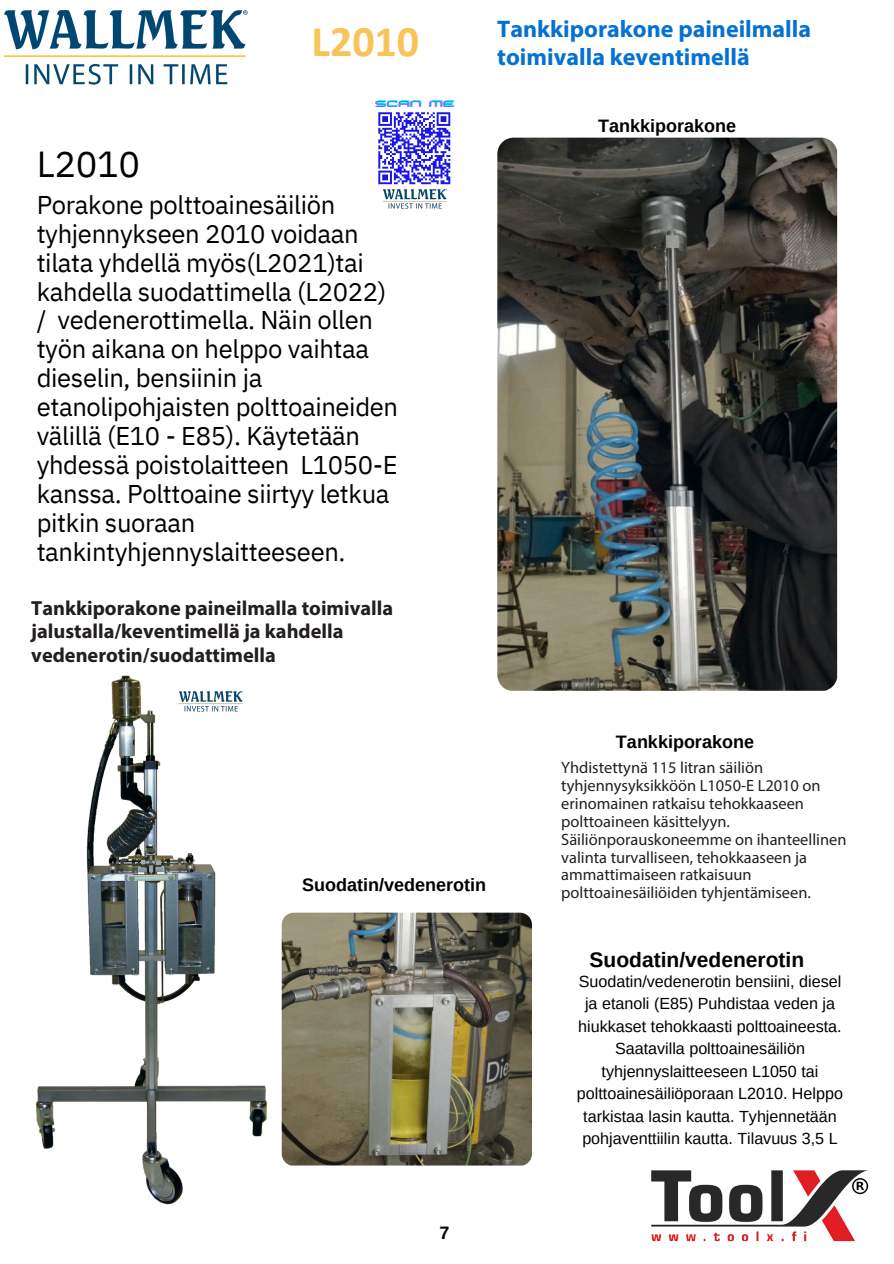
<style>
.page{position:relative;width:894px;height:1264px;background:#fff}
.page>*{position:absolute;margin:0;border:0;box-sizing:border-box;transform-origin:0 0}
.t1{font:700 43.8px "Calibri";color:#f8c458}
.t2{font:36.15px "IBM Plex Sans";letter-spacing:-.01em;color:#000}
.t3{font:25.65px/29px "IBM Plex Sans";letter-spacing:-.015em;color:#000}
.t4{font:700 24px/28.2px "Myriad Pro";color:#0571d3}
.t5{font:700 21px "Arimo";color:#000}
.t6{font:700 20.4px/23.7px "Myriad Pro";color:#231f20}
.t7{font:700 18px "Arimo";color:#000}
.t8{font:16.35px/17.9px "Myriad Pro";color:#231f20}
.t9{font:16.05px/22.5px "Arimo";color:#000;text-align:center}
.t10{font:12.15px "Spectre";color:#0ff}
</style>
<div class="page">
<img style="left:35px;top:675px;width:232px;height:529px">
<img style="left:4px;top:10px;width:244px;height:75px">
<img style="left:651px;top:1170px;width:218px;height:72px">
<img style="left:497px;top:138px;width:339px;height:552px">
<img style="left:281px;top:912px;width:250px;height:253px">
<svg style="left:378px;top:112px;width:73px;height:73px"></svg>
<img style="left:382px;top:189px;width:65px;height:20px">
<img style="left:175px;top:690px;width:71px;height:22px">
<h2 class="t1" style="left:311px;top:24px;width:109px">L2010</h2>
<p class="t10" style="left:376px;top:94px;width:81px">SCAN ME</p>
<h5 class="t2" style="left:37px;top:140px;width:105px">L2010</h5>
<h5 class="t3" style="left:37px;top:189px;width:363px">Porakone polttoainesäiliön tyhjennykseen 2010 voidaan tilata yhdellä myös(L2021)tai kahdella suodattimella (L2022) / vedenerottimella. Näin ollen työn aikana on helppo vaihtaa dieselin, bensiinin ja etanolipohjaisten polttoaineiden välillä (E10 - E85). Käytetään yhdessä poistolaitteen L1050-E kanssa. Polttoaine siirtyy letkua pitkin suoraan tankintyhjennyslaitteeseen.</h5>
<p class="t6" style="left:31px;top:597px;width:363px">Tankkiporakone paineilmalla toimivalla jalustalla/keventimellä ja kahdella vedenerotin/suodattimella</p>
<h3 class="t4" style="left:497px;top:17px;width:315px">Tankkiporakone paineilmalla toimivalla keventimellä</h3>
<p class="t7" style="left:598px;top:115px;width:139px">Tankkiporakone</p>
<h4 class="t7" style="left:302px;top:874px;width:185px">Suodatin/vedenerotin</h4>
<p class="t7" style="left:615px;top:732px;width:139px">Tankkiporakone</p>
<p class="t8" style="left:561px;top:760px;width:286px">Yhdistettynä 115 litran säiliön tyhjennysyksikköön L1050-E L2010 on erinomainen ratkaisu tehokkaaseen polttoaineen käsittelyyn.<br>Säiliönporauskoneemme on ihanteellinen valinta turvalliseen, tehokkaaseen ja ammattimaiseen ratkaisuun polttoainesäiliöiden tyhjentämiseen.</p>
<p class="t5" style="left:589px;top:947px;width:216px">Suodatin/vedenerotin</p>
<p class="t9" style="left:576px;top:969px;width:267px">Suodatin/vedenerotin bensiini, diesel ja etanoli (E85) Puhdistaa veden ja hiukkaset tehokkaasti polttoaineesta.<br>Saatavilla polttoainesäiliön tyhjennyslaitteeseen L1050 tai polttoainesäiliöporaan L2010. Helppo tarkistaa lasin kautta. Tyhjennetään pohjaventtiilin kautta. Tilavuus 3,5 L</p>
<p class="t7" style="left:439px;top:1222px;width:12px">7</p>
</div>
